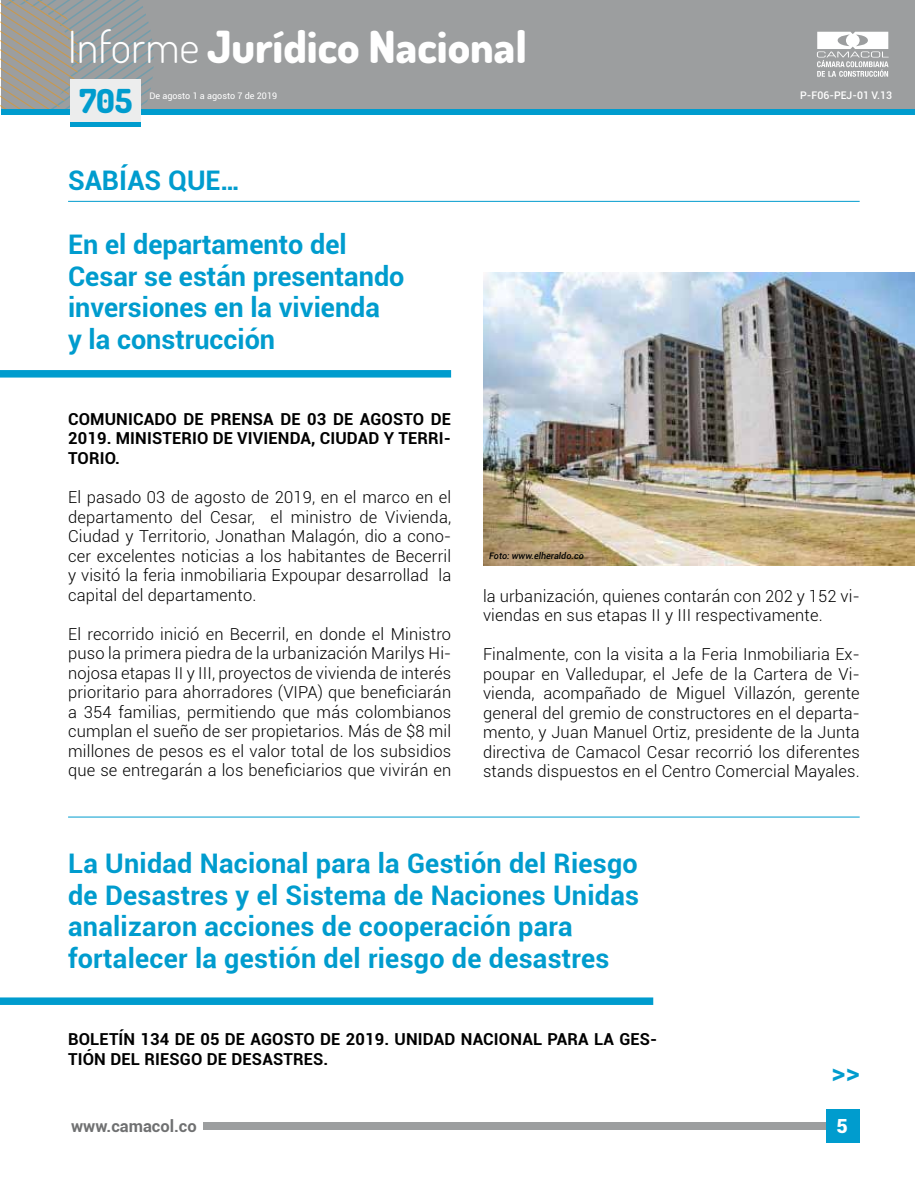
<style>
.page{position:relative;width:915px;height:1191px;background:#fff}
.page>*{position:absolute;margin:0;border:0;box-sizing:border-box;transform-origin:0 0}
.t1{font:800 44.25px "Dosis";color:#fff}
.t2{font:800 33px "Dosis";color:#009cce}
.t3{font:700 27px/31.5px "Roboto";letter-spacing:.01em;color:#009cce}
.t4{font:900 19.5px "Roboto";color:#fff}
.t5{font:300 16.5px/19.5px "Roboto";letter-spacing:.01em;color:#000;text-align:justify}
.t6{font:700 16.5px/19.5px "Roboto";letter-spacing:.01em;color:#000;text-align:justify}
.t7{font:700 16.5px "Roboto";color:#707172}
.t8{font:500 10.5px "Roboto";color:#fff}
.t9{font:9px "Roboto";color:#fff}
.t10{font:italic 500 9px "Roboto";color:#000}
.s1{font-weight:300}
</style>
<div class="page">
<div style="left:203px;top:1122px;width:655px;height:7px;background:#9c9e9f"></div>
<div style="left:825px;top:1109px;width:33px;height:34px;background:#009cce"></div>
<div style="left:1px;top:0;width:913px;height:108px;background:#9c9e9f"></div>
<div style="left:1px;top:109px;width:913px;height:5px;background:#009cce"></div>
<svg style="left:1px;top:0;width:158px;height:109px"></svg>
<svg style="left:817px;top:32px;width:71px;height:45px"></svg>
<div style="left:70px;top:122px;width:70px;height:5px;background:#009cce"></div>
<div style="left:70px;top:79px;width:70px;height:43px;background:#eceded"></div>
<img style="left:483px;top:272px;width:431px;height:293px">
<div style="left:0;top:370px;width:451px;height:7px;background:#009cce"></div>
<hr style="left:68px;top:201px;width:791px;height:1px;background:#009cce">
<div style="left:0;top:997px;width:653px;height:8px;background:#009cce"></div>
<hr style="left:68px;top:816px;width:791px;height:1px;background:#009cce">
<h1 class="t1" style="left:68px;top:18px;width:460px"><span class="s1">Informe</span> Jurídico Nacional</h1>
<h2 class="t2" style="left:79px;top:80px;width:54px">705</h2>
<p class="t9" style="left:149px;top:90px;width:129px">De agosto 1 a agosto 7 de 2019</p>
<h3 class="t3" style="left:68px;top:164px;width:174px">Sabías que…</h3>
<h3 class="t3" style="left:68px;top:228px;width:338px">En el departamento del<br>Cesar se están presentando inversiones en la vivienda<br>y la construcción</h3>
<p class="t8" style="left:800px;top:87px;width:93px">P-F06-PEJ-01 V.13</p>
<p class="t6" style="left:68px;top:409px;width:384px">Comunicado de prensa de 03 de agosto de 2019. Mi nisterio de Vivienda, Ci udad y Terri&shy;torio.</p>
<p class="t5" style="left:68px;top:487px;width:384px">El pasado 03 de agosto de 2019, en el marco en el departamento del Cesar, el ministro de Vivienda, Ciudad y Territorio, Jonathan Malagón, dio a cono&shy;cer excelentes noticias a los habitantes de Becerril y visitó la feria inmobiliaria Expoupar desarrollad la capital del departamento.</p>
<p class="t5" style="left:68px;top:623px;width:384px">El recorrido inició en Becerril, en donde el Ministro puso la primera piedra de la urbanización Marilys Hi&shy;nojosa etapas II y III, proyectos de vivienda de interés prioritario para ahorradores (VIPA) que beneficiarán a 354 familias, permitiendo que más colombianos cumplan el sueño de ser propietarios. Más de $8 mil millones de pesos es el valor total de los subsidios que se entregarán a los beneficiarios que vivirán en</p>
<p class="t10" style="left:489px;top:550px;width:96px">Foto: www.elheraldo.co</p>
<p class="t5" style="left:483px;top:585px;width:378px">la urbanización, quienes contarán con 202 y 152 vi&shy;viendas en sus etapas II y III respectivamente.</p>
<p class="t5" style="left:483px;top:644px;width:378px">Finalmente, con la visita a la Feria Inmobiliaria Ex&shy;poupar en Valledupar, el Jefe de la Cartera de Vi&shy;vienda, acompañado de Miguel Villazón, gerente general del gremio de constructores en el departa&shy;mento, y Juan Manuel Ortiz, presidente de la Junta directiva de Camacol Cesar recorrió los diferentes stands dispuestos en el Centro Comercial Mayales.</p>
<h3 class="t3" style="left:68px;top:846px;width:572px">La Unidad Nacional para la Gestión del Riesgo de Desastres y el Sistema de Naciones Unidas analizaron acciones de cooperación para fortalecer la gestión del riesgo de desastres</h3>
<p class="t6" style="left:68px;top:1029px;width:590px">Boletín 134 de 05 de agosto de 2019. Unidad Nacional para la Ges&shy;tión del Riesg</p>
<p class="t6" style="left:191px;top:1048px;width:52px">o de Des</p>
<p class="t6" style="left:262px;top:1048px;width:67px">astres .</p>
<h3 class="t3" style="left:831px;top:1055px;width:30px">&gt;&gt;</h3>
<p class="t7" style="left:71px;top:1114px;width:127px">www.camacol.co</p>
<p class="t4" style="left:836px;top:1114px;width:13px">1</p>
<p class="t4" style="left:836px;top:1112px;width:13px">5</p>
</div>
